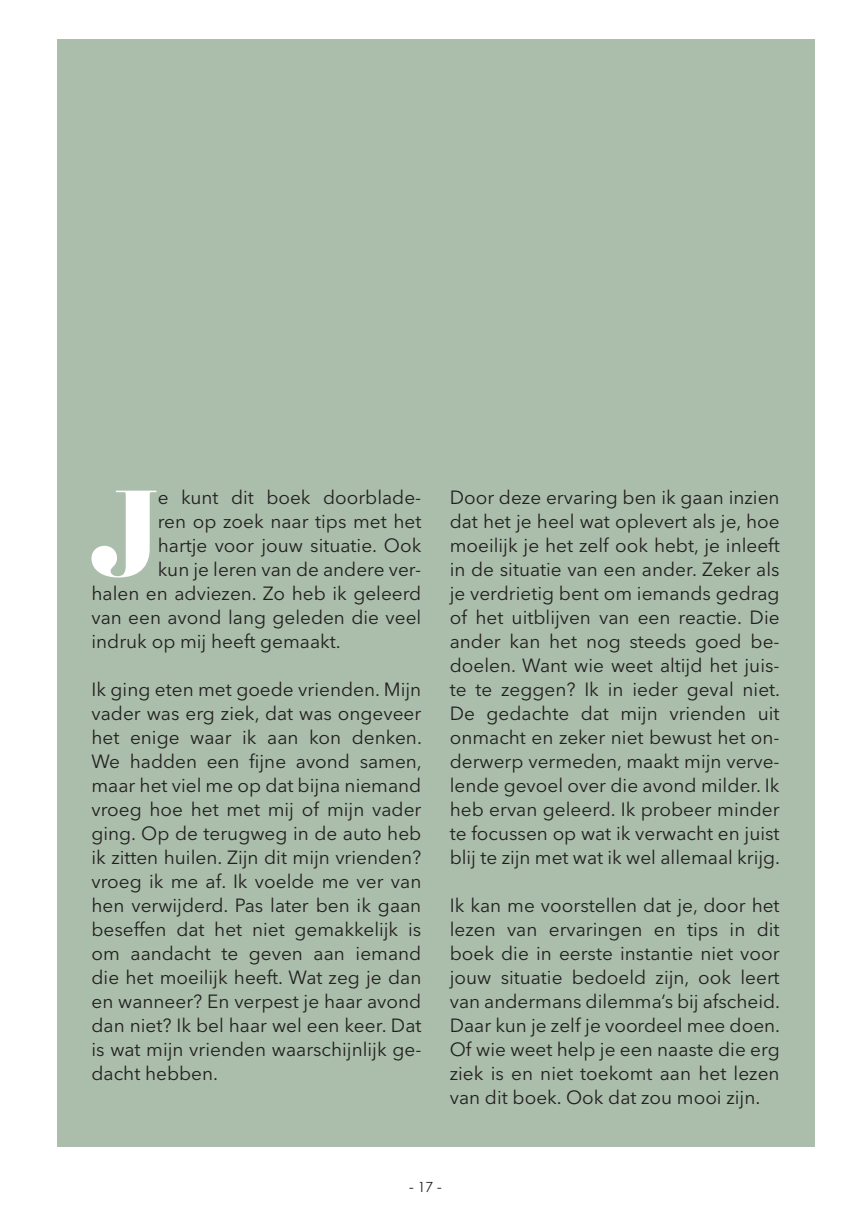
<style>
.page{position:relative;width:851px;height:1219px;background:#fff}
.page>*{position:absolute;margin:0;border:0;box-sizing:border-box;transform-origin:0 0}
.t1{font:700 121px "Tbdnms Ambroise Std";color:#fff}
.t2{font:19px/24px "Wrlhmr Avenir Next LT Pro";color:#231f20;text-align:justify}
.t3{font:14px "Khgxcs Century Gothic";color:#231f20}
</style>
<div class="page">
<div style="left:57px;top:40px;width:757px;height:1107px;background:#aabeab"></div>
<h1 class="t1" style="left:90px;top:489px;width:70px">J</h1>
<p class="t2" style="left:158px;top:487px;width:265px">e kunt dit boek doorblade-</p>
<p class="t2" style="left:158px;top:511px;width:265px">ren op zoek naar tips met het</p>
<p class="t2" style="left:158px;top:535px;width:265px">hartje voor jouw situatie. Ook</p>
<p class="t2" style="left:158px;top:559px;width:265px">kun je leren van de andere ver-</p>
<p class="t2" style="left:91px;top:583px;width:331px">halen en adviezen. Zo heb ik geleerd</p>
<p class="t2" style="left:91px;top:607px;width:331px">van een avond lang geleden die veel</p>
<p class="t2" style="left:91px;top:631px;width:251px">indruk op mij heeft gemaakt.</p>
<p class="t2" style="left:91px;top:679px;width:332px">Ik ging eten met goede vrienden. Mijn vader was erg ziek, dat was ongeveer het enige waar ik aan kon denken.<br>We hadden een fijne avond samen, maar het viel me op dat bijna niemand vroeg hoe het met mij of mijn vader ging. Op de terugweg in de auto heb ik zitten huilen. Zijn dit mijn vrienden? vroeg ik me af. Ik voelde me ver van hen verwijderd. Pas later ben ik gaan beseffen dat het niet gemakkelijk is om aandacht te geven aan iemand die het moeilijk heeft. Wat zeg je dan en wanneer? En verpest je haar avond dan niet? Ik bel haar wel een keer. Dat is wat mijn vrienden waarschijnlijk ge&shy;dacht hebben.</p>
<p class="t2" style="left:449px;top:487px;width:332px">Door deze ervaring ben ik gaan inzien dat het je heel wat oplevert als je, hoe moeilijk je het zelf ook hebt, je inleeft in de situatie van een ander. Zeker als je verdrietig bent om iemands gedrag of het uitblijven van een reactie. Die ander kan het nog steeds goed be&shy;doelen. Want wie weet altijd het juis&shy;te te zeggen? Ik in ieder geval niet.<br>De gedachte dat mijn vrienden uit onmacht en zeker niet bewust het on&shy;derwerp vermeden, maakt mijn verve&shy;lende gevoel over die avond milder. Ik heb ervan geleerd. Ik probeer minder te focussen op wat ik verwacht en juist blij te zijn met wat ik wel allemaal krijg.</p>
<p class="t2" style="left:449px;top:895px;width:332px">Ik kan me voorstellen dat je, door het lezen van ervaringen en tips in dit boek die in eerste instantie niet voor jouw situatie bedoeld zijn, ook leert van andermans dilemma’s bij afscheid.<br>Daar kun je zelf je voordeel mee doen.<br>Of wie weet help je een naaste die erg ziek is en niet toekomt aan het lezen van dit boek. Ook dat zou mooi zijn.</p>
<p class="t3" style="left:409px;top:1178px;width:34px">- 17 -</p>
</div>
